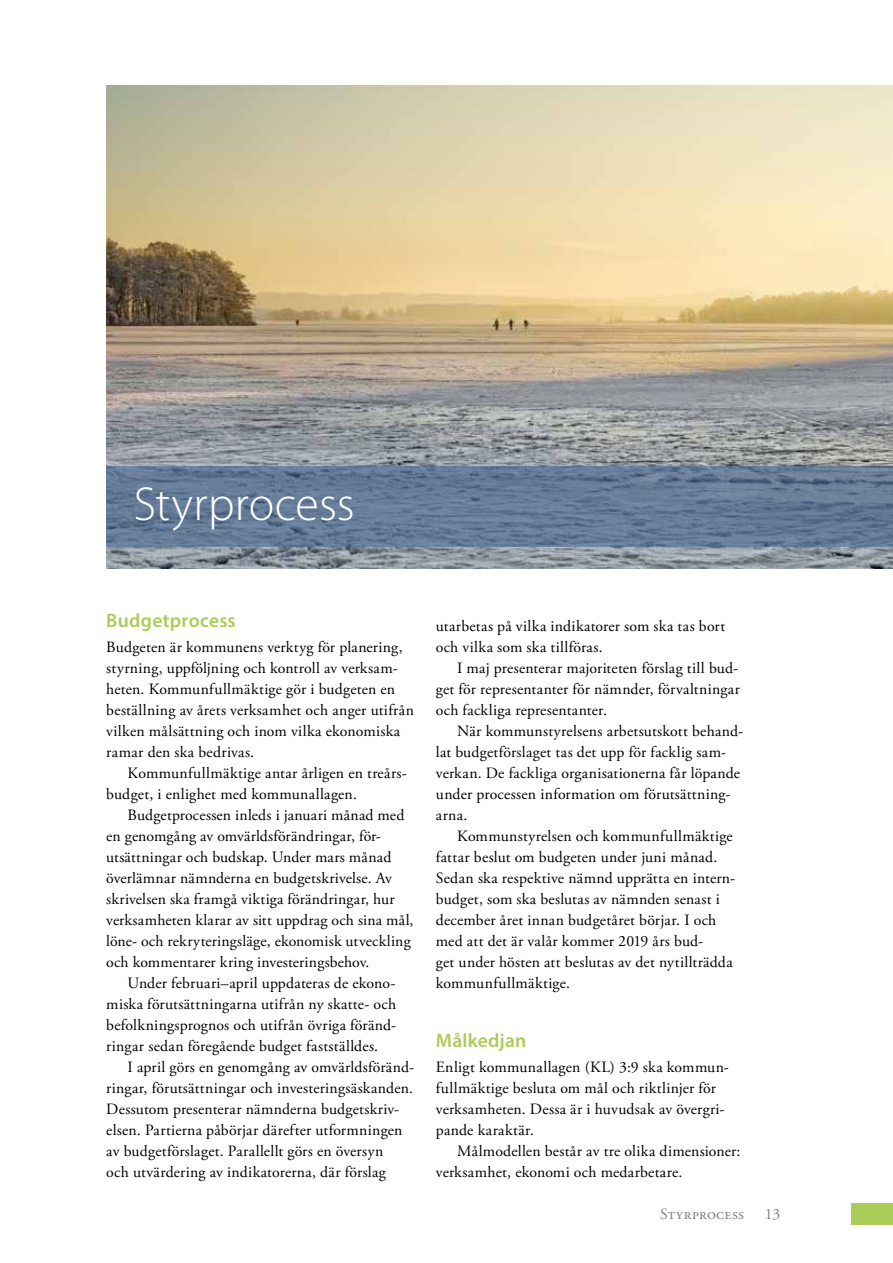
<style>
.page{position:relative;width:893px;height:1263px;background:#fff}
.page>*{position:absolute;margin:0;border:0;box-sizing:border-box;transform-origin:0 0}
.t1{font:300 48px "Myriad Pro";letter-spacing:.005em;color:#fff}
.t2{font:600 19.5px "Myriad Pro";letter-spacing:.015em;color:#abcc58}
.t3{font:15.75px/21px "Adobe Garamond Pro";letter-spacing:-.005em;color:#000}
.t4{font:15.75px/21px "Adobe Garamond Pro";letter-spacing:-.105em;color:#000}
.t5{font:15.75px/21px "Adobe Garamond Pro";letter-spacing:.015em;color:#000}
.t6{font:15.75px "Adobe Garamond Pro";letter-spacing:.02em;color:#818080}
</style>
<div class="page">
<div style="left:851px;top:1203px;width:42px;height:21px;background:#abcc58"></div>
<img style="left:106px;top:85px;width:787px;height:483px">
<svg style="left:106px;top:466px;width:787px;height:81px;background:#637a95"></svg>
<h1 class="t1" style="left:134px;top:478px;width:222px">Styrprocess</h1>
<p class="t2" style="left:106px;top:608px;width:131px">Budgetprocess</p>
<p class="t3" style="left:106px;top:637px;width:309px">Budgeten är kommunens verktyg för planering, styrning, uppföljning och kontroll av verksam&shy;heten. Kommunfullmäktige gör i budgeten en beställning av årets verksamhet och anger utifrån vilken målsättning och inom vilka ekonomiska ramar den ska bedrivas.</p>
<p class="t3" style="left:106px;top:763px;width:302px;text-indent:21px">Kommunfullmäktige antar årligen en treårs&shy;budget, i enlighet med kommunallagen.</p>
<p class="t3" style="left:106px;top:805px;width:309px;text-indent:21px">Budgetprocessen inleds i januari månad med en genomgång av omvärldsförändringar, för&shy;utsättningar och budskap. Under mars månad överlämnar nämnderna en budgetskrivelse. Av skrivelsen ska framgå viktiga förändringar, hur verksamheten klarar av sitt uppdrag och sina mål, löne- och rekryteringsläge, ekonomisk utveckling och kommentarer kring investeringsbehov.</p>
<p class="t3" style="left:106px;top:973px;width:291px;text-align:justify;text-indent:21px">Under februari–april uppdateras de ekono&shy;miska förutsättningarna utifrån ny skatte- och befolkningsprognos och utifrån övriga föränd&shy;ringar sedan föregående budget fastställdes.</p>
<p class="t3" style="left:106px;top:1057px;width:309px;text-indent:21px">I april görs en genomgång av omvärldsföränd&shy;ringar, förutsättningar och investeringsäskanden.<br>Dessutom presenterar nämnderna budgetskriv&shy;elsen. Partierna påbörjar därefter utformningen av budgetförslaget. Parallellt görs en översyn<br>och utvärdering av indikatorerna, där förslag</p>
<p class="t5" style="left:436px;top:616px;width:291px">utarbetas på vilka indikatorer som ska tas bort och vilka som ska tillföras.</p>
<p class="t4" style="left:436px;top:658px;width:306px;text-indent:21px">I maj presenterar majoriteten förslag till bud&shy;get för representanter för nämnder, förvaltningar och fackliga representanter.</p>
<p class="t3" style="left:436px;top:721px;width:309px;text-indent:21px">När kommunstyrelsens arbetsutskott behand&shy;lat budgetförslaget tas det upp för facklig sam&shy;verkan. De fackliga organisationerna får löpande under processen information om förutsättning&shy;arna.</p>
<p class="t3" style="left:436px;top:826px;width:301px;text-indent:21px">Kommunstyrelsen och kommunfullmäktige fattar beslut om budgeten under juni månad.<br>Sedan ska respektive nämnd upprätta en intern&shy;budget, som ska beslutas av nämnden senast i december året innan budgetåret börjar. I och med att det är valår kommer 2019 års bud-<br>get under hösten att beslutas av det nytillträdda kommunfullmäktige.</p>
<p class="t2" style="left:436px;top:1028px;width:92px">Målkedjan</p>
<p class="t3" style="left:436px;top:1057px;width:295px">Enligt kommunallagen (KL) 3:9 ska kommun&shy;fullmäktige besluta om mål och riktlinjer för verksamheten. Dessa är i huvudsak av övergri&shy;pande karaktär.</p>
<p class="t3" style="left:436px;top:1141px;width:306px;text-indent:21px">Målmodellen består av tre olika dimensioner: verksamhet, ekonomi och medarbetare.</p>
<p class="t6" style="left:660px;top:1205px;width:85px">Styrprocess</p>
<p class="t6" style="left:765px;top:1204px;width:17px">13</p>
</div>
